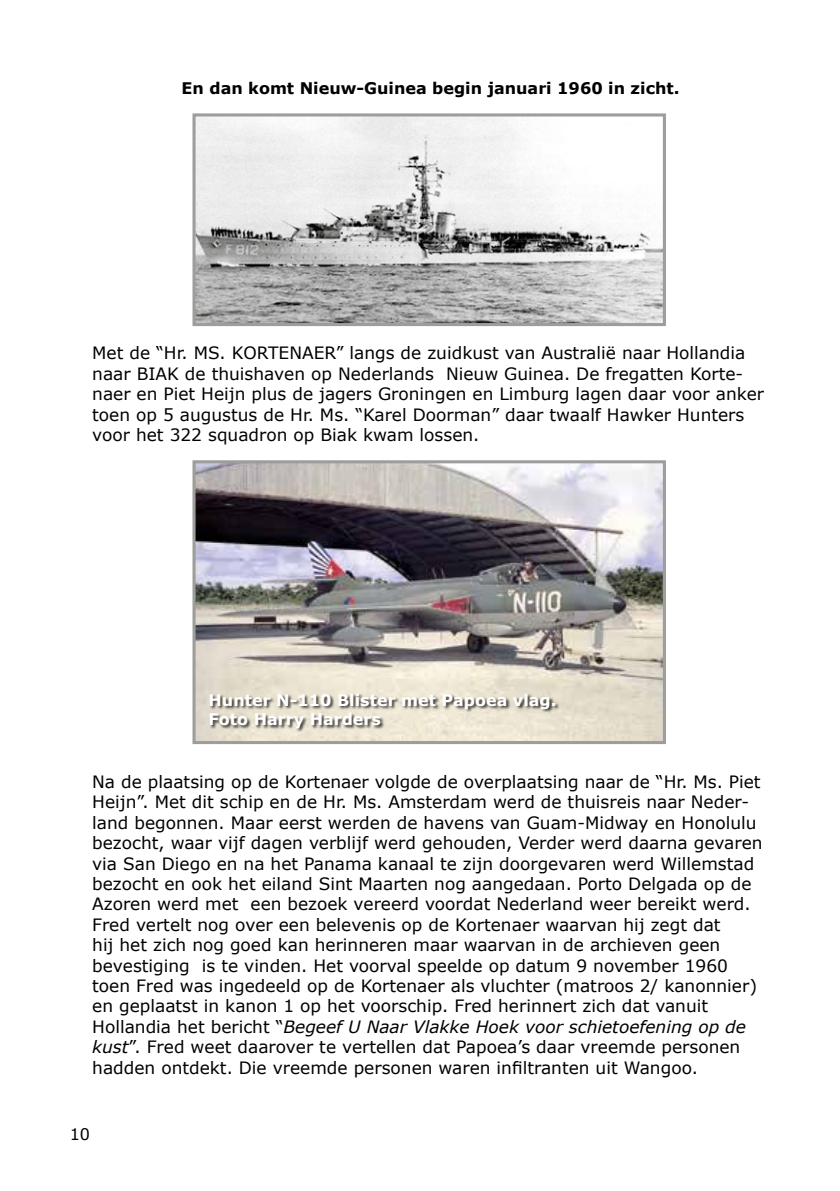
<style>
.page{position:relative;width:840px;height:1191px;background:#fff}
.page>*{position:absolute;margin:0;border:0;box-sizing:border-box;transform-origin:0 0}
.t1{font:17px/20.4px "Verdana";color:#000}
.t2{font:700 16px/19.2px "Verdana";color:#fff}
.t3{font:700 16px "Verdana";color:#000}
.t4{font:16px "Verdana";color:#000}
.s1{font-style:italic}
</style>
<div class="page">
<img style="left:196px;top:117px;width:465px;height:205px">
<div style="left:192px;top:113px;width:473px;height:213px;border:3px solid #9d9d9c"></div>
<img style="left:196px;top:464px;width:465px;height:276px">
<div style="left:192px;top:460px;width:473px;height:284px;border:3px solid #9d9d9c"></div>
<div style="left:209px;top:693px;width:350px;height:39px;background:#000;opacity:.75"></div>
<p class="t3" style="left:181px;top:78px;width:499px">En dan komt Nieuw-Guinea begin januari 1960 in zicht.</p>
<p class="t1" style="left:92px;top:343px;width:673px">Met de “Hr. MS. KORTENAER” langs de zuidkust van Australië naar Hollandia naar BIAK de thuishaven op Nederlands Nieuw Guinea. De fregatten Korte&shy;naer en Piet Heijn plus de jagers Groningen en Limburg lagen daar voor anker toen op 5 augustus de Hr. Ms. “Karel Doorman” daar twaalf Hawker Hunters voor het 322 squadron op Biak kwam lossen.</p>
<p class="t2" style="left:208px;top:690px;width:349px">Hunter N-110 Blister met Papoea vlag.<br>Foto Harry Harders</p>
<p class="t1" style="left:92px;top:772px;width:671px">Na de plaatsing op de Kortenaer volgde de overplaatsing naar de “Hr. Ms. Piet Heijn”. Met dit schip en de Hr. Ms. Amsterdam werd de thuisreis naar Neder&shy;land begonnen. Maar eerst werden de havens van Guam-Midway en Honolulu bezocht, waar vijf dagen verblijf werd gehouden, Verder werd daarna gevaren via San Diego en na het Panama kanaal te zijn doorgevaren werd Willemstad bezocht en ook het eiland Sint Maarten nog aangedaan. Porto Delgada op de Azoren werd met een bezoek vereerd voordat Nederland weer bereikt werd.<br>Fred vertelt nog over een belevenis op de Kortenaer waarvan hij zegt dat<br>hij het zich nog goed kan herinneren maar waarvan in de archieven geen bevestiging is te vinden. Het voorval speelde op datum 9 november 1960 toen Fred was ingedeeld op de Kortenaer als vluchter (matroos 2/ kanonnier) en geplaatst in kanon 1 op het voorschip. Fred herinnert zich dat vanuit Hollandia het bericht “<span class="s1">Begeef U Naar Vlakke Hoek voor schietoefening op de kust</span>”. Fred weet daarover te vertellen dat Papoea’s daar vreemde personen hadden ontdekt. Die vreemde personen waren infiltranten uit Wangoo.</p>
<p class="t4" style="left:70px;top:1124px;width:22px">10</p>
</div>
